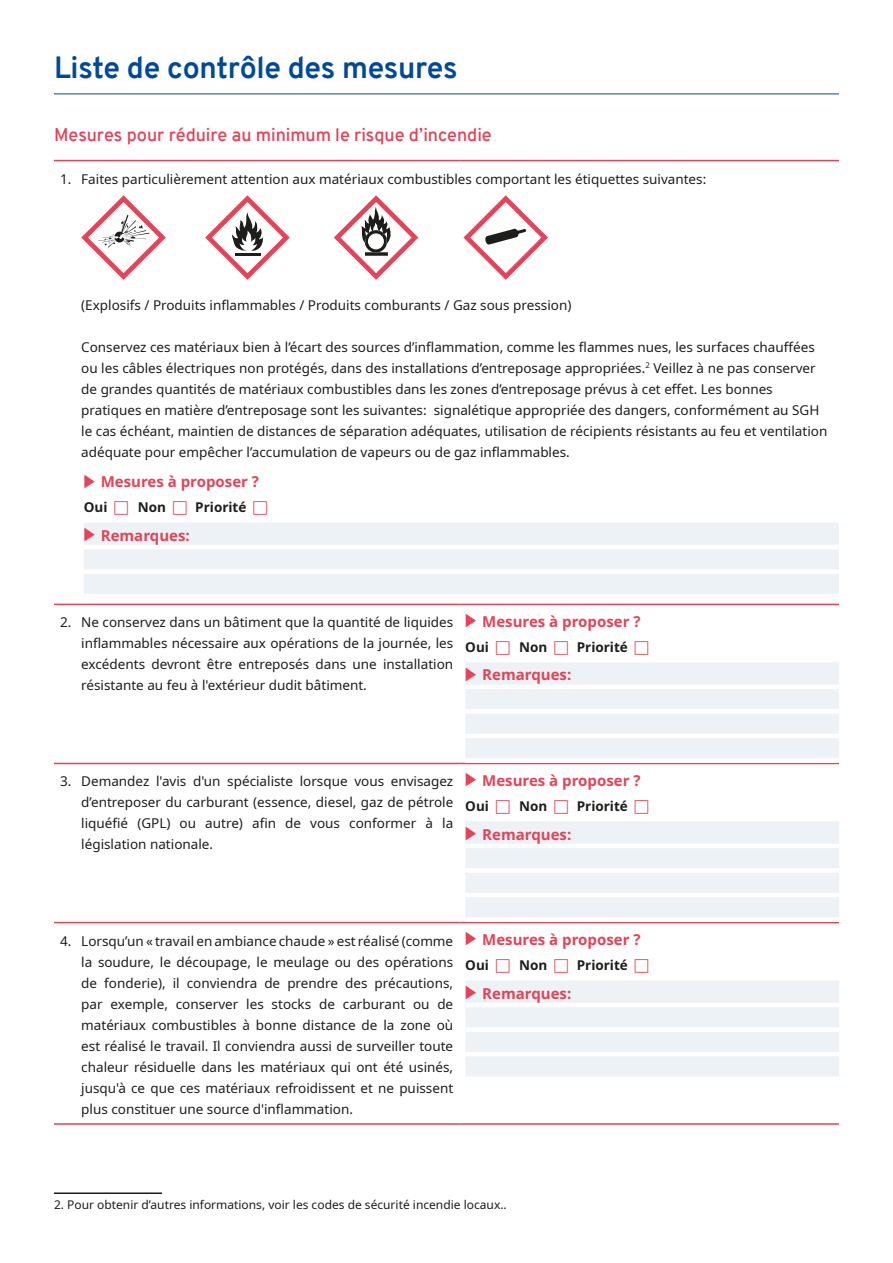
<style>
.page{position:relative;width:893px;height:1263px;background:#fff}
.page>*{position:absolute;margin:0;border:0;box-sizing:border-box;transform-origin:0 0}
.t1{font:700 30px "Overpass";letter-spacing:-.01em;color:#00499a}
.t2{font:600 18px "Overpass";color:#e54357}
.t3{font:700 15px "Noto Sans";color:#e54357}
.t4{font:13.5px/21px "Noto Sans";color:#1d1d1b;text-align:justify}
.t5{font:700 13.5px "Noto Sans";color:#1d1d1b}
.t6{font:12px "Noto Sans";color:#1d1d1b}
.s1{font-family:"Arrows 1";font-weight:400}
</style>
<div class="page">
<hr style="left:54px;top:94px;width:785px;height:1px;background:#00499a">
<hr style="left:54px;top:604px;width:405px;height:1px;background:#e54357">
<hr style="left:54px;top:763px;width:405px;height:1px;background:#e54357">
<hr style="left:459px;top:763px;width:380px;height:1px;background:#e54357">
<hr style="left:54px;top:922px;width:405px;height:1px;background:#e54357">
<hr style="left:459px;top:922px;width:380px;height:1px;background:#e54357">
<hr style="left:459px;top:1123px;width:380px;height:2px;background:#e54357">
<hr style="left:54px;top:1123px;width:405px;height:2px;background:#e54357">
<hr style="left:459px;top:604px;width:380px;height:1px;background:#e54357">
<hr style="left:54px;top:160px;width:405px;height:1px;background:#e54357">
<hr style="left:459px;top:160px;width:380px;height:1px;background:#e54357">
<svg style="left:81px;top:195px;width:85px;height:85px"></svg>
<svg style="left:205px;top:195px;width:85px;height:85px"></svg>
<svg style="left:334px;top:195px;width:84px;height:85px"></svg>
<svg style="left:463px;top:195px;width:85px;height:85px"></svg>
<div style="left:84px;top:523px;width:755px;height:71px;background:#edf2f6"></div>
<hr style="left:84px;top:545px;width:755px;height:4px;background:#fff">
<div style="left:84px;top:569px;width:755px;height:5px;background:#fff"></div>
<div style="left:465px;top:662px;width:374px;height:96px;background:#edf2f6"></div>
<hr style="left:465px;top:685px;width:374px;height:4px;background:#fff">
<hr style="left:465px;top:734px;width:374px;height:4px;background:#fff">
<div style="left:465px;top:709px;width:374px;height:5px;background:#fff"></div>
<div style="left:465px;top:821px;width:374px;height:96px;background:#edf2f6"></div>
<hr style="left:465px;top:844px;width:374px;height:4px;background:#fff">
<hr style="left:465px;top:893px;width:374px;height:4px;background:#fff">
<div style="left:465px;top:868px;width:374px;height:5px;background:#fff"></div>
<div style="left:465px;top:981px;width:374px;height:95px;background:#edf2f6"></div>
<hr style="left:465px;top:1003px;width:374px;height:4px;background:#fff">
<hr style="left:465px;top:1052px;width:374px;height:4px;background:#fff">
<div style="left:465px;top:1027px;width:374px;height:5px;background:#fff"></div>
<hr style="left:54px;top:1192px;width:108px;height:2px;background:#1d1d1b">
<h1 class="t1" style="left:54px;top:46px;width:405px">Liste de contrôle des mesures</h1>
<h2 class="t2" style="left:54px;top:122px;width:439px">Mesures pour réduire au minimum le risque d’incendie</h2>
<p class="t4" style="left:60px;top:168px;width:648px">1. Faites particulièrement attention aux matériaux combustibles comportant les étiquettes suivantes:</p>
<p class="t4" style="left:81px;top:294px;width:492px">(Explosifs / Produits inflammables / Produits comburants / Gaz sous pression)</p>
<p class="t4" style="left:81px;top:336px;width:748px;text-align:left">Conservez ces matériaux bien à l’écart des sources d’inflammation, comme les flammes nues, les surfaces chauffées ou les câbles électriques non protégés, dans des installations d’entreposage appropriées.<sup>2</sup> Veillez à ne pas conserver de grandes quantités de matériaux combustibles dans les zones d’entreposage prévus à cet effet. Les bonnes pratiques en matière d’entreposage sont les suivantes: signalétique appropriée des dangers, conformément au SGH le cas échéant, maintien de distances de séparation adéquates, utilisation de récipients résistants au feu et ventilation adéquate pour empêcher l’accumulation de vapeurs ou de gaz inflammables.</p>
<p class="t3" style="left:84px;top:471px;width:177px"><span class="s1">8</span> Mesures à proposer ?</p>
<p class="t5" style="left:84px;top:498px;width:25px">Oui</p>
<p class="t5" style="left:138px;top:498px;width:30px">Non</p>
<p class="t5" style="left:195px;top:498px;width:53px">Priorité</p>
<p class="t3" style="left:84px;top:525px;width:108px"><span class="s1">8</span> Remarques:</p>
<p class="t4" style="left:81px;top:612px;width:373px;text-indent:-21px">2. Ne conservez dans un bâtiment que la quantité de liquides inflammables nécessaire aux opérations de la journée, les excédents devront être entreposés dans une installation résistante au feu à l'extérieur dudit bâtiment.</p>
<p class="t3" style="left:465px;top:611px;width:177px"><span class="s1">8</span> Mesures à proposer ?</p>
<p class="t5" style="left:465px;top:638px;width:25px">Oui</p>
<p class="t5" style="left:519px;top:638px;width:30px">Non</p>
<p class="t5" style="left:577px;top:638px;width:53px">Priorité</p>
<p class="t3" style="left:465px;top:664px;width:108px"><span class="s1">8</span> Remarques:</p>
<p class="t4" style="left:81px;top:771px;width:373px;text-indent:-21px">3. Demandez l'avis d'un spécialiste lorsque vous envisagez d’entreposer du carburant (essence, diesel, gaz de pétrole liquéfié (GPL) ou autre) afin de vous conformer à la législation nationale.</p>
<p class="t3" style="left:465px;top:770px;width:177px"><span class="s1">8</span> Mesures à proposer ?</p>
<p class="t5" style="left:465px;top:797px;width:25px">Oui</p>
<p class="t5" style="left:519px;top:797px;width:30px">Non</p>
<p class="t5" style="left:577px;top:797px;width:53px">Priorité</p>
<p class="t3" style="left:465px;top:823px;width:108px"><span class="s1">8</span> Remarques:</p>
<p class="t4" style="left:81px;top:930px;width:373px;text-indent:-21px">4. Lorsqu’un « travail en ambiance chaude » est réalisé (comme la soudure, le découpage, le meulage ou des opérations de fonderie), il conviendra de prendre des précautions, par exemple, conserver les stocks de carburant ou de matériaux combustibles à bonne distance de la zone où est réalisé le travail. Il conviendra aussi de surveiller toute chaleur résiduelle dans les matériaux qui ont été usinés, jusqu'à ce que ces matériaux refroidissent et ne puissent plus constituer une source d'inflammation.</p>
<p class="t3" style="left:465px;top:929px;width:177px"><span class="s1">8</span> Mesures à proposer ?</p>
<p class="t5" style="left:465px;top:956px;width:25px">Oui</p>
<p class="t5" style="left:519px;top:956px;width:30px">Non</p>
<p class="t5" style="left:577px;top:956px;width:53px">Priorité</p>
<p class="t3" style="left:465px;top:983px;width:108px"><span class="s1">8</span> Remarques:</p>
<p class="t6" style="left:54px;top:1196px;width:454px">2. Pour obtenir d’autres informations, voir les codes de sécurité incendie locaux..</p>
</div>
